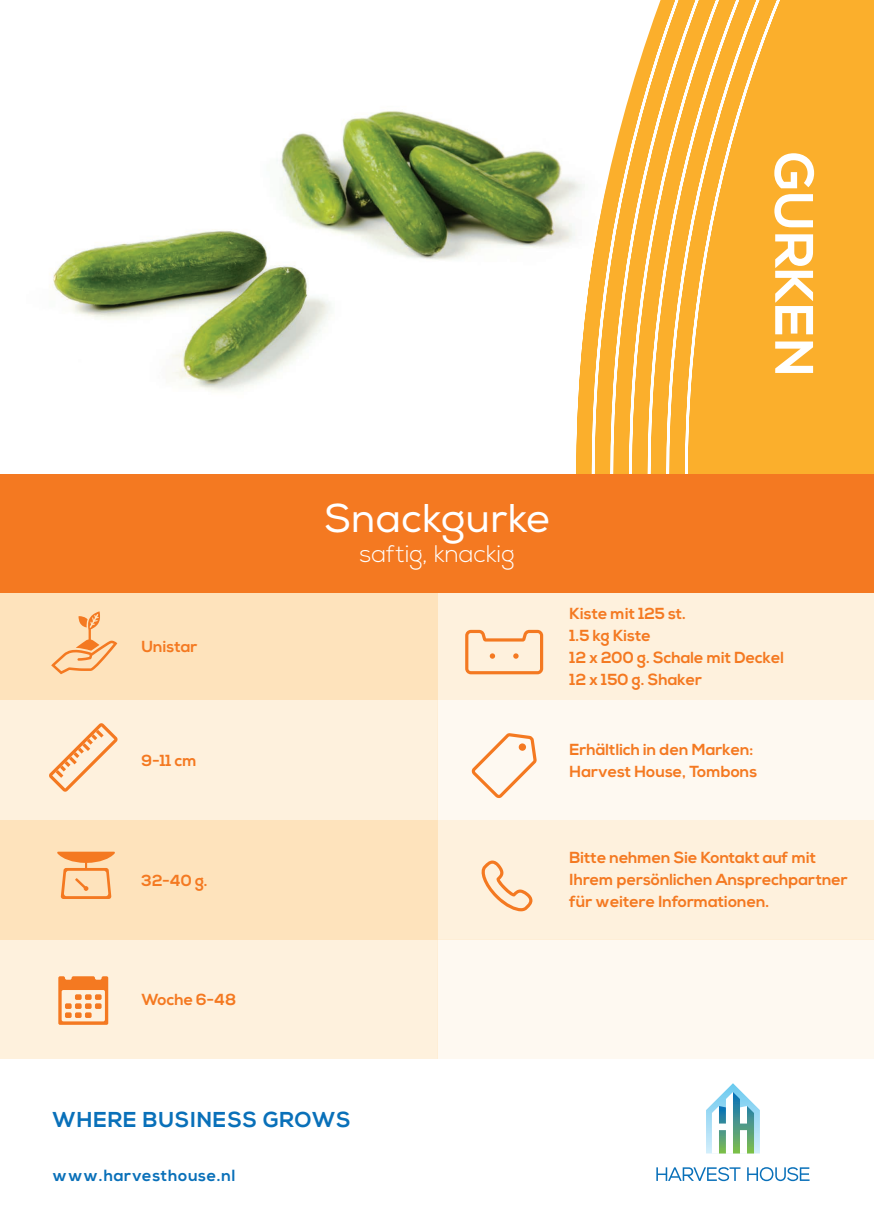
<style>
.page{position:relative;width:874px;height:1225px;background:#fff}
.page>*{position:absolute;margin:0;border:0;box-sizing:border-box;transform-origin:0 0}
.t1{font:700 54px "Nexa";color:#fff}
.t2{font:40px "Nexa";color:#fff}
.t3{font:300 24px "Nexa";color:#fff}
.t4{font:700 21.6px "Nexa";letter-spacing:.04em;color:#0970b9}
.t5{font:700 16.2px "Nexa";letter-spacing:.04em;color:#0970b9}
.t6{font:700 16px/22px "Nexa";color:#f47921}
</style>
<div class="page">
<img style="left:52px;top:110px;width:367px;height:282px">
<svg style="left:419px;top:115px;width:77px;height:145px"></svg>
<svg style="left:496px;top:0;width:377px;height:474px"></svg>
<div style="left:0;top:593px;width:437px;height:106px;background:#fee3bc"></div>
<div style="left:0;top:699px;width:437px;height:120px;background:#fef1dd"></div>
<div style="left:0;top:819px;width:437px;height:120px;background:#fee3bc"></div>
<div style="left:0;top:939px;width:437px;height:120px;background:#fef1dd"></div>
<div style="left:437px;top:593px;width:436px;height:106px;background:#fef1dd"></div>
<div style="left:437px;top:699px;width:436px;height:120px;background:#fef9f1"></div>
<div style="left:437px;top:819px;width:436px;height:120px;background:#fef1dd"></div>
<div style="left:437px;top:939px;width:436px;height:120px;background:#fef9f1"></div>
<svg style="left:656px;top:1167px;width:84px;height:14px"></svg>
<svg style="left:747px;top:1167px;width:62px;height:14px"></svg>
<svg style="left:706px;top:1083px;width:53px;height:70px"></svg>
<svg style="left:481px;top:860px;width:51px;height:51px"></svg>
<div style="left:0;top:474px;width:873px;height:119px;background:#f47921"></div>
<svg style="left:58px;top:976px;width:50px;height:48px"></svg>
<svg style="left:465px;top:630px;width:78px;height:44px"></svg>
<svg style="left:471px;top:733px;width:66px;height:65px"></svg>
<svg style="left:518px;top:743px;width:8px;height:8px"></svg>
<svg style="left:57px;top:851px;width:58px;height:48px"></svg>
<svg style="left:51px;top:611px;width:66px;height:63px"></svg>
<svg style="left:49px;top:723px;width:69px;height:68px"></svg>
<p class="t1" style="left:824px;top:152px;width:226px;rotate:90deg">GURKEN</p>
<p class="t6" style="left:141px;top:636px;width:57px">Unistar</p>
<p class="t6" style="left:141px;top:749px;width:57px">9-11 cm</p>
<p class="t6" style="left:141px;top:869px;width:68px">32-40 g.</p>
<p class="t6" style="left:141px;top:989px;width:96px">Woche 6-48</p>
<p class="t2" style="left:324px;top:494px;width:227px">Snackgurke</p>
<p class="t3" style="left:359px;top:540px;width:156px">saftig, knackig</p>
<p class="t6" style="left:569px;top:603px;width:118px">Kiste mit 125 st.</p>
<p class="t6" style="left:569px;top:625px;width:83px">1.5 kg Kiste</p>
<p class="t6" style="left:569px;top:647px;width:216px">12 x 200 g. Schale mit Deckel</p>
<p class="t6" style="left:569px;top:669px;width:134px">12 x 150 g. Shaker</p>
<p class="t6" style="left:569px;top:738px;width:185px">Erhältlich in den Marken:</p>
<p class="t6" style="left:569px;top:760px;width:189px">Harvest House, Tombons</p>
<p class="t6" style="left:569px;top:847px;width:279px">Bitte nehmen Sie Kontakt auf mit<br>Ihrem persönlichen Ansprechpartner für weitere Informationen.</p>
<p class="t4" style="left:53px;top:1107px;width:299px">WHERE BUSINESS GROWS</p>
<p class="t5" style="left:53px;top:1166px;width:184px">www.harvesthouse.nl</p>
</div>
